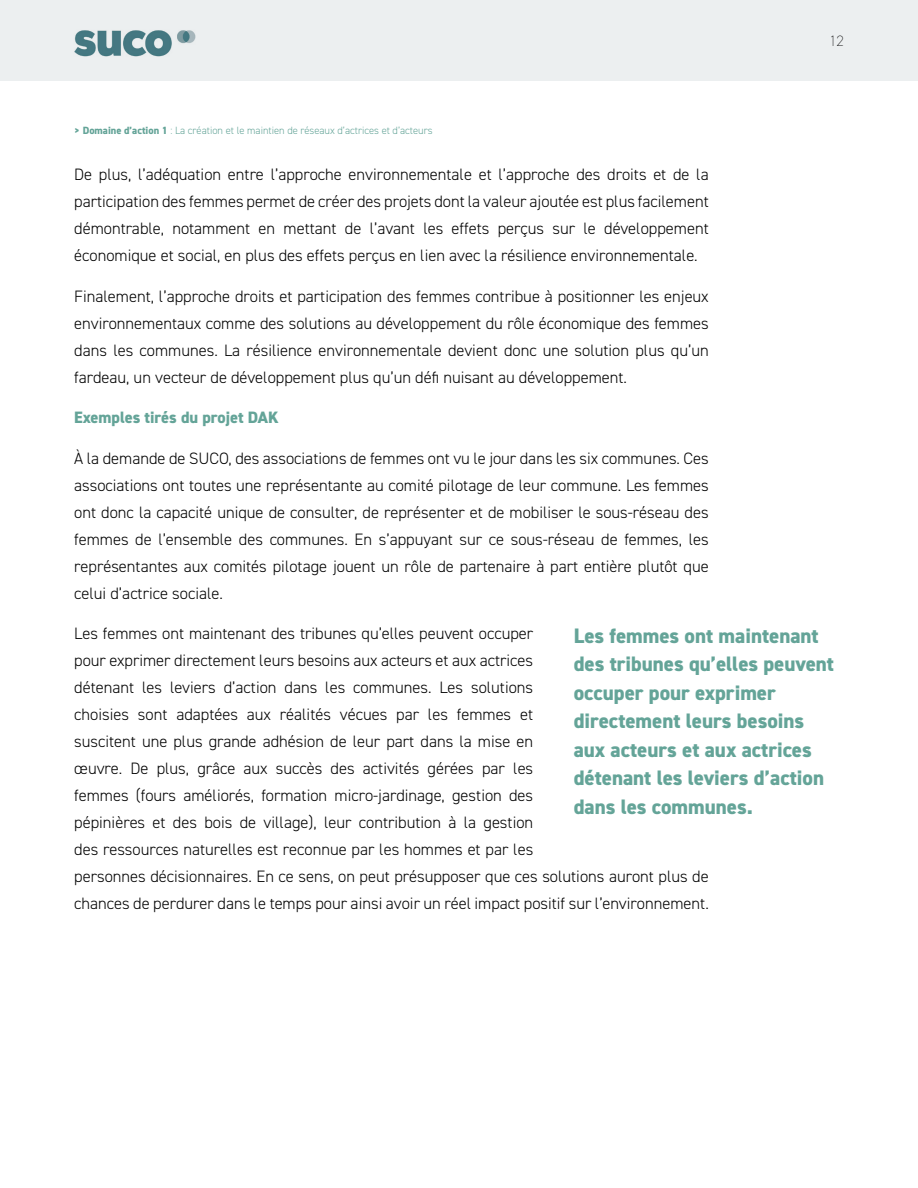
<style>
.page{position:relative;width:918px;height:1188px;background:#fff}
.page>*{position:absolute;margin:0;border:0;box-sizing:border-box;transform-origin:0 0}
.t1{font:800 21px/28.5px "DIN2014";color:#64a498}
.t2{font:300 16.5px/27px "DIN2014";color:#000;text-align:justify}
.t3{font:800 16.5px "DIN2014";color:#64a498}
.t4{font:200 15px "DIN2014";color:#000}
.t5{font:300 10.5px "DIN2014";color:#64a498}
.s1{font-weight:800}
</style>
<div class="page">
<div style="left:0;top:0;width:918px;height:81px;background:#eceff0"></div>
<img style="left:74px;top:30px;width:122px;height:27px">
<p class="t5" style="left:74px;top:124px;width:360px"><span class="s1">&gt; Domaine d’action 1</span> : La création et le maintien de réseaux d’actrices et d’acteurs</p>
<p class="t4" style="left:829px;top:32px;width:16px">12</p>
<p class="t2" style="left:74px;top:161px;width:636px">De plus, l’adéquation entre l’approche environnementale et l’approche des droits et de la participation des femmes permet de créer des projets dont la valeur ajoutée est plus facilement démontrable, notamment en mettant de l’avant les effets perçus sur le développement économique et social, en plus des effets perçus en lien avec la résilience environnementale.</p>
<p class="t2" style="left:74px;top:283px;width:636px">Finalement, l’approche droits et participation des femmes contribue à positionner les enjeux environnementaux comme des solutions au développement du rôle économique des femmes dans les communes. La résilience environnementale devient donc une solution plus qu’un fardeau, un vecteur de développement plus qu’un défi nuisant au développement.</p>
<p class="t3" style="left:74px;top:407px;width:206px">Exemples tirés du projet DAK</p>
<p class="t2" style="left:74px;top:445px;width:636px">À la demande de SUCO, des associations de femmes ont vu le jour dans les six communes. Ces associations ont toutes une représentante au comité pilotage de leur commune. Les femmes ont donc la capacité unique de consulter, de représenter et de mobiliser le sous-réseau des femmes de l’ensemble des communes. En s’appuyant sur ce sous-réseau de femmes, les représentantes aux comités pilotage jouent un rôle de partenaire à part entière plutôt que celui d’actrice sociale.</p>
<p class="t2" style="left:74px;top:620px;width:636px;text-align:left">Les femmes ont maintenant des tribunes qu’elles peuvent occuper<br>pour exprimer directement leurs besoins aux acteurs et aux actrices<br>détenant les leviers d’action dans les communes. Les solutions<br>choisies sont adaptées aux réalités vécues par les femmes et<br>suscitent une plus grande adhésion de leur part dans la mise en<br>œuvre. De plus, grâce aux succès des activités gérées par les<br>femmes (fours améliorés, formation micro-jardinage, gestion des<br>pépinières et des bois de village), leur contribution à la gestion<br>des ressources naturelles est reconnue par les hommes et par les<br>personnes décisionnaires. En ce sens, on peut présupposer que ces solutions auront plus de chances de perdurer dans le temps pour ainsi avoir un réel impact positif sur l’environnement.</p>
<p class="t1" style="left:574px;top:621px;width:262px">Les femmes ont maintenant des tribunes qu’elles peuvent occuper pour exprimer directement leurs besoins aux acteurs et aux actrices détenant les leviers d’action dans les communes.</p>
</div>
